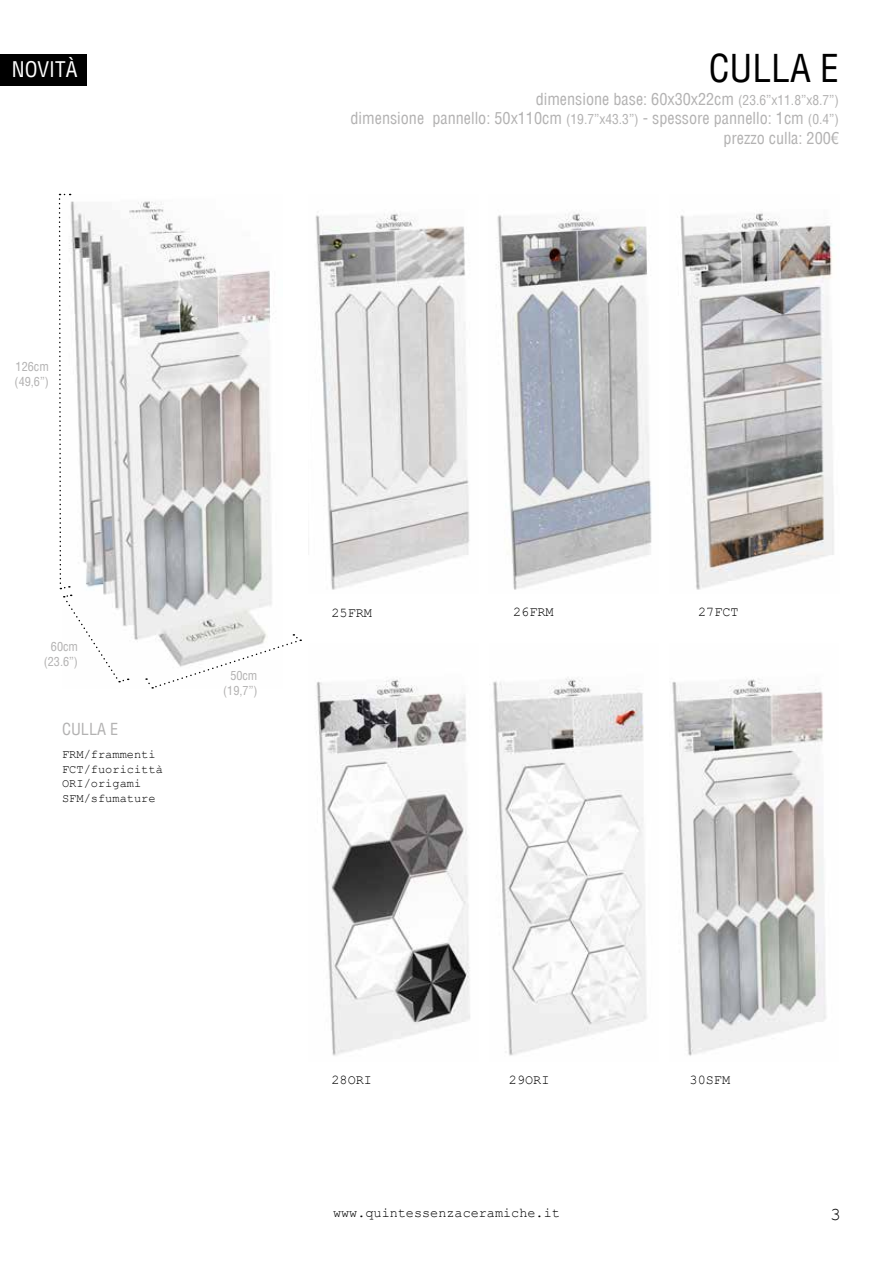
<style>
.page{position:relative;width:893px;height:1263px;background:#fff}
.page>*{position:absolute;margin:0;border:0;box-sizing:border-box;transform-origin:0 0}
.t1{font:condensed 37.5px "Helvetica LT";color:#000}
.t2{font:condensed 21px "Helvetica LT";color:#fff}
.t3{font:18px "Courier New";color:#000}
.t4{font:condensed 16.2px/19.5px "Helvetica LT";color:#b3b2b2;text-align:right}
.t5{font:13.5px "Courier New";color:#000}
.t6{font:condensed 12.15px/14.7px "Helvetica LT";color:#b3b2b2;text-align:center}
.t7{font:12px/14.4px "Courier New";color:#000}
.s1{font-size:13.5px}
</style>
<div class="page">
<img style="left:315px;top:213px;width:155px;height:377px">
<img style="left:316px;top:678px;width:154px;height:378px">
<img style="left:496px;top:212px;width:156px;height:378px">
<img style="left:493px;top:677px;width:154px;height:379px">
<img style="left:680px;top:213px;width:155px;height:377px">
<img style="left:672px;top:678px;width:154px;height:378px">
<div style="left:0;top:54px;width:86px;height:31px;background:#000"></div>
<img style="left:70px;top:194px;width:202px;height:486px">
<svg style="left:58px;top:194px;width:13px;height:395px"></svg>
<svg style="left:63px;top:595px;width:66px;height:88px"></svg>
<svg style="left:145px;top:634px;width:156px;height:55px"></svg>
<p class="t2" style="left:12px;top:57px;width:67px">NOVITÀ</p>
<p class="t6" style="left:15px;top:359px;width:36px;text-align:left">126cm (49,6”)</p>
<h1 class="t1" style="left:709px;top:45px;width:132px">CULLA E</h1>
<p class="t4" style="left:350px;top:89px;width:490px">dimensione base: 60x30x22cm <span class="s1">(23.6”x11.8”x8.7”)<br></span>dimensione pannello: 50x110cm <span class="s1">(19.7”x43.3”)</span> - spessore pannello: 1cm <span class="s1">(0.4”) </span>prezzo culla: 200€</p>
<p class="t6" style="left:44px;top:639px;width:36px">60cm (23.6”)</p>
<p class="t4" style="left:62px;top:719px;width:58px">CULLA E</p>
<p class="t7" style="left:62px;top:747px;width:102px">FRM/frammenti<br>FCT/fuoricittà<br>ORI/origami<br>SFM/sfumature</p>
<p class="t6" style="left:223px;top:668px;width:36px">50cm (19,7”)</p>
<p class="t5" style="left:331px;top:604px;width:42px">25FRM</p>
<p class="t5" style="left:513px;top:604px;width:42px">26FRM</p>
<p class="t5" style="left:698px;top:604px;width:42px">27FCT</p>
<p class="t5" style="left:331px;top:1072px;width:42px">28ORI</p>
<p class="t5" style="left:509px;top:1072px;width:42px">29ORI</p>
<p class="t5" style="left:690px;top:1072px;width:42px">30SFM</p>
<p class="t5" style="left:333px;top:1205px;width:228px">www.quintessenzaceramiche.it</p>
<p class="t3" style="left:830px;top:1203px;width:12px">3</p>
</div>
